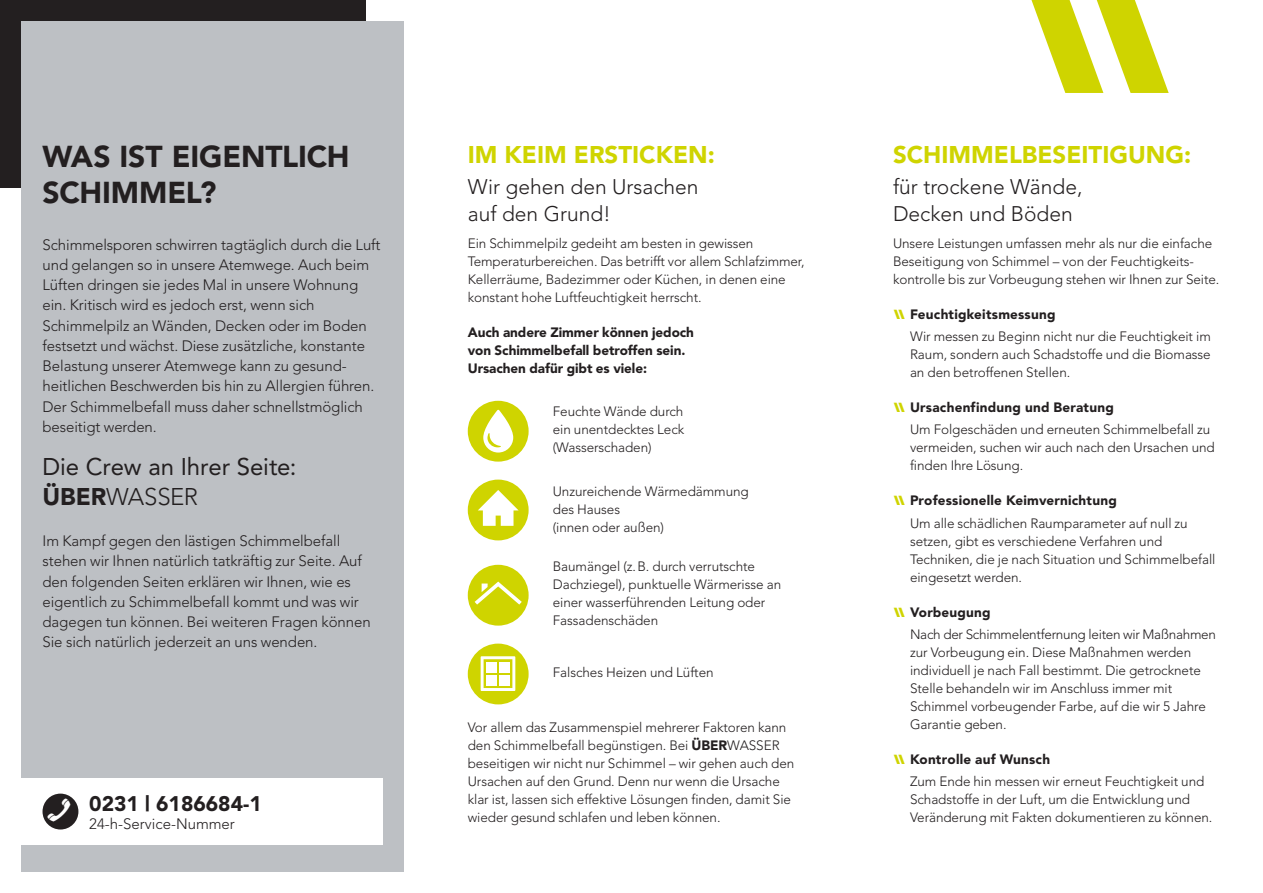
<style>
.page{position:relative;width:1263px;height:893px;background:#fff}
.page>*{position:absolute;margin:0;border:0;box-sizing:border-box;transform-origin:0 0}
.t1{font:900 30px/36px "Avenir";letter-spacing:-.005em;color:#231f20}
.t2{font:900 24px "Avenir";color:#cfd400}
.t3{font:24px/30px "Avenir";letter-spacing:-.005em;color:#231f20}
.t4{font:300 21px/27px "Avenir";color:#231f20}
.t5{font:900 21px "Avenir";color:#231f20}
.t6{font:300 15px/20.2px "Avenir";letter-spacing:-.005em;color:#231f20}
.t7{font:300 13.5px/18px "Avenir";letter-spacing:-.005em;color:#231f20}
.t8{font:900 13.5px/18px "Avenir";letter-spacing:-.005em;color:#231f20}
.s1{font-weight:900}
.s2{font-weight:300}
.s3{color:#cfd400}
</style>
<div class="page">
<div style="left:0;top:0;width:366px;height:187px;background:#231f20"></div>
<div style="left:21px;top:21px;width:383px;height:851px;background:#bdc0c4"></div>
<div style="left:0;top:778px;width:383px;height:67px;background:#fff"></div>
<div style="left:43px;top:794px;width:35px;height:35px;background:#231f20;border-radius:50%"></div>
<div style="left:468px;top:401px;width:61px;height:61px;background:#cfd400;border-radius:50%"></div>
<svg style="left:483px;top:410px;width:30px;height:43px"></svg>
<div style="left:468px;top:480px;width:61px;height:60px;background:#cfd400;border-radius:50%"></div>
<svg style="left:478px;top:490px;width:41px;height:36px"></svg>
<div style="left:468px;top:565px;width:61px;height:61px;background:#cfd400;border-radius:50%"></div>
<svg style="left:475px;top:582px;width:47px;height:23px"></svg>
<div style="left:468px;top:644px;width:61px;height:60px;background:#cfd400;border-radius:50%"></div>
<svg style="left:481px;top:656px;width:34px;height:35px"></svg>
<div style="left:486px;top:675px;width:11px;height:10px;background:#fff"></div>
<h1 class="t1" style="left:43px;top:139px;width:309px">WAS IST EIGENTLICH<br>SCHIMMEL?</h1>
<p class="t6" style="left:43px;top:234px;width:340px">Schimmelsporen schwirren tagtäglich durch die Luft und gelangen so in unsere Atemwege. Auch beim Lüften dringen sie jedes Mal in unsere Wohnung ein. Kritisch wird es jedoch erst, wenn sich Schimmelpilz an Wänden, Decken oder im Boden festsetzt und wächst. Diese zusätzliche, konstante Belastung unserer Atemwege kann zu gesund&shy;heitlichen Beschwerden bis hin zu Allergien führen.<br>Der Schimmelbefall muss daher schnellstmöglich beseitigt werden.</p>
<h2 class="t3" style="left:43px;top:451px;width:256px">Die Crew an Ihrer Seite:<br><span class="s1">ÜBER</span><span class="s2">WASSER</span></h2>
<p class="t6" style="left:43px;top:531px;width:330px">Im Kampf gegen den lästigen Schimmelbefall stehen wir Ihnen natürlich tatkräftig zur Seite. Auf den folgenden Seiten erklären wir Ihnen, wie es eigentlich zu Schimmelbefall kommt und was wir dagegen tun können. Bei weiteren Fragen können Sie sich natürlich jederzeit an uns wenden.</p>
<h3 class="t5" style="left:89px;top:791px;width:174px">0231 | 6186684-1</h3>
<p class="t6" style="left:89px;top:814px;width:147px">24-h-Service-Nummer</p>
<h2 class="t2" style="left:468px;top:140px;width:249px">IM KEIM ERSTICKEN:</h2>
<h3 class="t4" style="left:468px;top:174px;width:232px">Wir gehen den Ursachen auf den Grund!</h3>
<p class="t7" style="left:468px;top:234px;width:338px">Ein Schimmelpilz gedeiht am besten in gewissen Temperaturbereichen. Das betrifft vor allem Schlafzimmer, Kellerräume, Badezimmer oder Küchen, in denen eine konstant hohe Luftfeuchtigkeit herrscht.</p>
<p class="t8" style="left:468px;top:323px;width:228px">Auch andere Zimmer können jedoch von Schimmelbefall betroffen sein.<br>Ursachen dafür gibt es viele:</p>
<p class="t7" style="left:553px;top:403px;width:133px;text-align:justify">Feuchte Wände durch ein unentdecktes Leck (Wasserschaden)</p>
<p class="t7" style="left:553px;top:482px;width:198px">Unzureichende Wärmedämmung des Hauses<br>(innen oder außen)</p>
<p class="t7" style="left:553px;top:557px;width:230px">Baumängel (z.B. durch verrutschte<br>Dachziegel), punktuelle Wärmerisse an einer wasserführenden Leitung oder<br>Fassadenschäden</p>
<p class="t7" style="left:553px;top:663px;width:162px">Falsches Heizen und Lüften</p>
<p class="t7" style="left:468px;top:719px;width:328px">Vor allem das Zusammenspiel mehrerer Faktoren kann den Schimmelbefall begünstigen. Bei <span class="s1">ÜBER</span>WASSER beseitigen wir nicht nur Schimmel – wir gehen auch den Ursachen auf den Grund. Denn nur wenn die Ursache klar ist, lassen sich effektive Lösungen finden, damit Sie wieder gesund schlafen und leben können.</p>
<h2 class="t2" style="left:893px;top:140px;width:300px">SCHIMMELBESEITIGUNG:</h2>
<h3 class="t4" style="left:893px;top:174px;width:191px">für trockene Wände,<br>Decken und Böden</h3>
<p class="t7" style="left:893px;top:234px;width:328px">Unsere Leistungen umfassen mehr als nur die einfache<br>Beseitigung von Schimmel – von der Feuchtigkeits&shy;kontrolle bis zur Vorbeugung stehen wir Ihnen zur Seite.</p>
<p class="t7" style="left:910px;top:303px;width:302px;line-height:22.2px;text-indent:-13px"><span class="s3">❙❙</span><span class="s1">Feuchtigkeitsmessung<br></span>Wir messen zu Beginn nicht nur die Feuchtigkeit im</p>
<p class="t7" style="left:910px;top:345px;width:302px">Raum, sondern auch Schadstoffe und die Biomasse an den betroffenen Stellen.</p>
<p class="t7" style="left:910px;top:396px;width:302px;line-height:22.2px;text-indent:-13px"><span class="s3">❙❙</span><span class="s1">Ursachenfindung und Beratung<br></span>Um Folgeschäden und erneuten Schimmelbefall zu</p>
<p class="t7" style="left:910px;top:439px;width:306px">vermeiden, suchen wir auch nach den Ursachen und finden Ihre Lösung.</p>
<p class="t7" style="left:910px;top:490px;width:279px;line-height:22.2px;text-indent:-13px"><span class="s3">❙❙</span><span class="s1">Professionelle Keimvernichtung<br></span>Um alle schädlichen Raumparameter auf null zu</p>
<p class="t7" style="left:910px;top:532px;width:307px">setzen, gibt es verschiedene Verfahren und<br>Techniken, die je nach Situation und Schimmelbefall eingesetzt werden.</p>
<p class="t7" style="left:910px;top:601px;width:307px;line-height:22.2px;text-indent:-13px"><span class="s3">❙❙</span><span class="s1">Vorbeugung<br></span>Nach der Schimmelentfernung leiten wir Maßnahmen</p>
<p class="t7" style="left:910px;top:643px;width:297px">zur Vorbeugung ein. Diese Maßnahmen werden individuell je nach Fall bestimmt. Die getrocknete Stelle behandeln wir im Anschluss immer mit Schimmel vorbeugender Farbe, auf die wir 5 Jahre Garantie geben.</p>
<p class="t7" style="left:910px;top:748px;width:296px;line-height:22.2px;text-indent:-13px"><span class="s3">❙❙</span><span class="s1">Kontrolle auf Wunsch<br></span>Zum Ende hin messen wir erneut Feuchtigkeit und</p>
<p class="t7" style="left:910px;top:790px;width:304px">Schadstoffe in der Luft, um die Entwicklung und<br>Veränderung mit Fakten dokumentieren zu können.</p>
</div>
